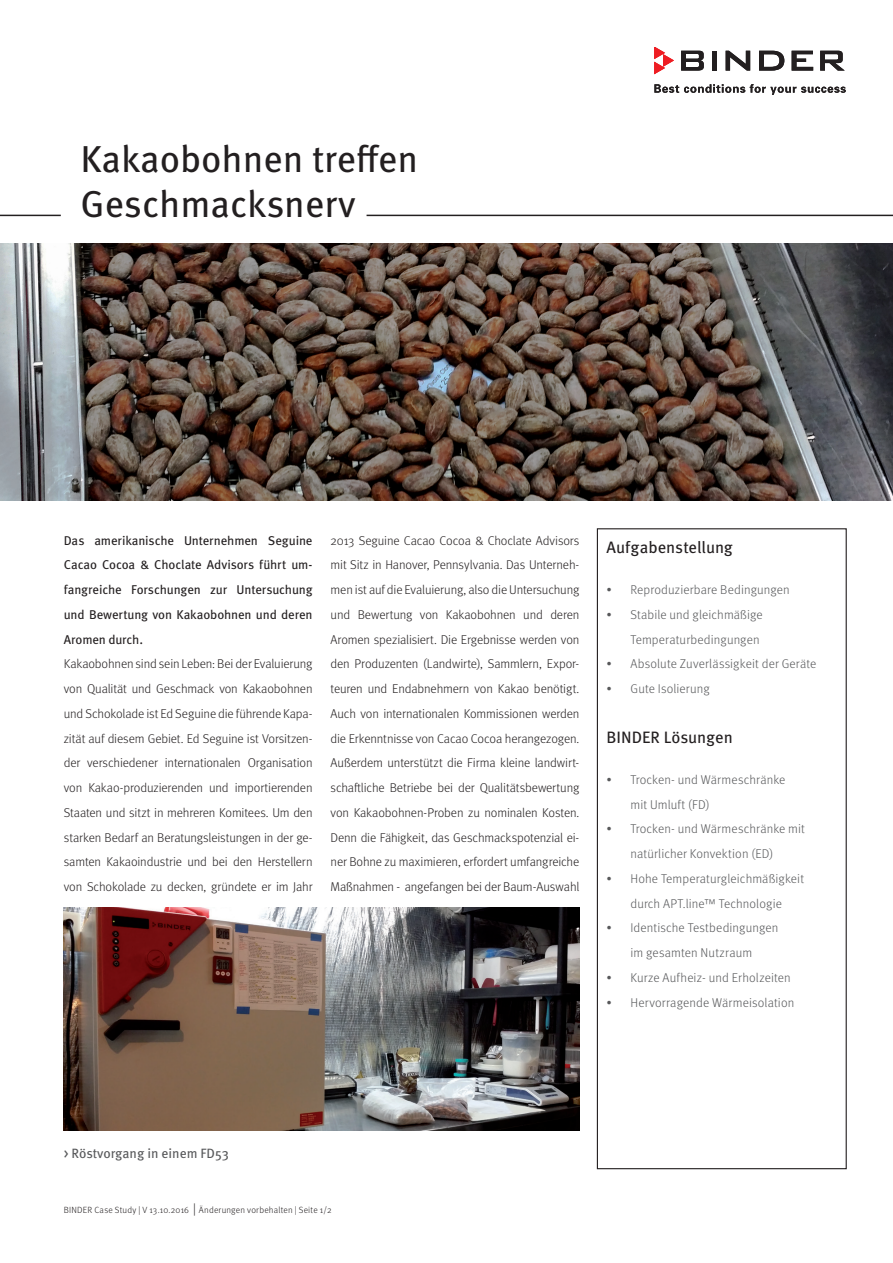
<style>
.page{position:relative;width:893px;height:1263px;background:#fff}
.page>*{position:absolute;margin:0;border:0;box-sizing:border-box;transform-origin:0 0}
.t1{font:37.5px/45px "Meta Pro";color:#231f20}
.t2{font:16.5px "Meta Pro";color:#231f20}
.t3{font:13.5px "Meta Pro";color:#57585a}
.t4{font:300 12.75px/24.8px "Meta Pro";letter-spacing:-.01em;color:#231f20;text-align:justify}
.t5{font:300 12.75px/24.8px "Meta Pro";letter-spacing:.01em;color:#57585a}
.t6{font:12.75px/24.8px "Meta Pro";letter-spacing:-.01em;color:#231f20;text-align:justify}
.t7{font:300 9px "Meta Pro";letter-spacing:.02em;color:#231f20}
.s1{font-size:12.75px}
</style>
<div class="page">
<svg style="left:654px;top:84px;width:192px;height:11px"></svg>
<svg style="left:681px;top:51px;width:23px;height:20px"></svg>
<div style="left:712px;top:51px;width:5px;height:20px;background:#231f20"></div>
<svg style="left:726px;top:51px;width:24px;height:20px"></svg>
<svg style="left:759px;top:51px;width:25px;height:20px"></svg>
<svg style="left:792px;top:51px;width:21px;height:20px"></svg>
<svg style="left:820px;top:51px;width:25px;height:20px"></svg>
<svg style="left:654px;top:47px;width:19px;height:27px"></svg>
<img style="left:0;top:243px;width:893px;height:258px">
<div style="left:597px;top:528px;width:250px;height:641px;border:1px solid #231f20"></div>
<img style="left:64px;top:908px;width:515px;height:222px">
<hr style="left:0;top:215px;width:61px;height:1px;background:#231f20">
<hr style="left:367px;top:215px;width:526px;height:1px;background:#231f20">
<h1 class="t1" style="left:80px;top:134px;width:339px">Kakaobohnen treffen<br>Geschmacksnerv</h1>
<p class="t6" style="left:64px;top:527px;width:250px">Das amerikanische Unternehmen Seguine Cacao Cocoa &amp; Choclate Advisors führt um&shy;fangreiche Forschungen zur Untersuchung und Bewertung von Kakaobohnen und deren Aromen durch.</p>
<p class="t4" style="left:64px;top:651px;width:250px">Kakaobohnen sind sein Leben: Bei der Evaluierung von Qualität und Geschmack von Kakaobohnen und Schokolade ist Ed Seguine die führende Kapa&shy;zität auf diesem Gebiet. Ed Seguine ist Vorsitzen&shy;der verschiedener internationalen Organisation von Kakao-produzierenden und importierenden Staaten und sitzt in mehreren Komitees. Um den starken Bedarf an Beratungsleistungen in der ge&shy;samten Kakaoindustrie und bei den Herstellern von Schokolade zu decken, gründete er im Jahr</p>
<p class="t4" style="left:331px;top:527px;width:250px">2013 Seguine Cacao Cocoa &amp; Choclate Advisors mit Sitz in Hanover, Pennsylvania. Das Unterneh&shy;men ist auf die Evaluierung, also die Untersuchung und Bewertung von Kakaobohnen und deren Aromen spezialisiert. Die Ergebnisse werden von den Produzenten (Landwirte), Sammlern, Expor&shy;teuren und Endabnehmern von Kakao benötigt.<br>Auch von internationalen Kommissionen werden die Erkenntnisse von Cacao Cocoa herangezogen.<br>Außerdem unterstützt die Firma kleine landwirt&shy;schaftliche Betriebe bei der Qualitätsbewertung von Kakaobohnen-Proben zu nominalen Kosten.<br>Denn die Fähigkeit, das Geschmackspotenzial ei&shy;ner Bohne zu maximieren, erfordert umfangreiche Maßnahmen - angefangen bei der Baum-Auswahl</p>
<p class="t2" style="left:606px;top:534px;width:128px">Aufgabenstellung</p>
<p class="t5" style="left:606px;top:577px;width:185px">• Reproduzierbare Bedingungen</p>
<p class="t5" style="left:606px;top:601px;width:158px;text-align:right">• Stabile und gleichmäßige<br>Temperaturbedingungen</p>
<p class="t5" style="left:606px;top:651px;width:211px">• Absolute Zuverlässigkeit der Geräte</p>
<p class="t5" style="left:606px;top:676px;width:105px">• Gute Isolierung</p>
<p class="t2" style="left:606px;top:724px;width:128px">BINDER Lösungen</p>
<p class="t5" style="left:630px;top:766px;width:156px;text-indent:-24px">• Trocken- und Wärmeschränke mit Umluft (FD)</p>
<p class="t5" style="left:630px;top:816px;width:176px;text-indent:-24px">• Trocken- und Wärmeschränke mit natürlicher Konvektion (ED)</p>
<p class="t5" style="left:606px;top:865px;width:199px;text-align:center">• Hohe Temperaturgleichmäßigkeit durch APT.line™ Technologie</p>
<p class="t5" style="left:606px;top:915px;width:173px;text-align:center">• Identische Testbedingungen im gesamten Nutzraum</p>
<p class="t5" style="left:606px;top:964px;width:186px">• Kurze Aufheiz- und Erholzeiten</p>
<p class="t5" style="left:606px;top:989px;width:189px">• Hervorragende Wärmeisolation</p>
<p class="t3" style="left:64px;top:1143px;width:167px">&gt; Röstvorgang in einem FD53</p>
<p class="t7" style="left:64px;top:1203px;width:269px">BINDER Case Study | V 13.10.2016 <span class="s1">|</span> Änderungen vorbehalten | Seite 1/2</p>
</div>
